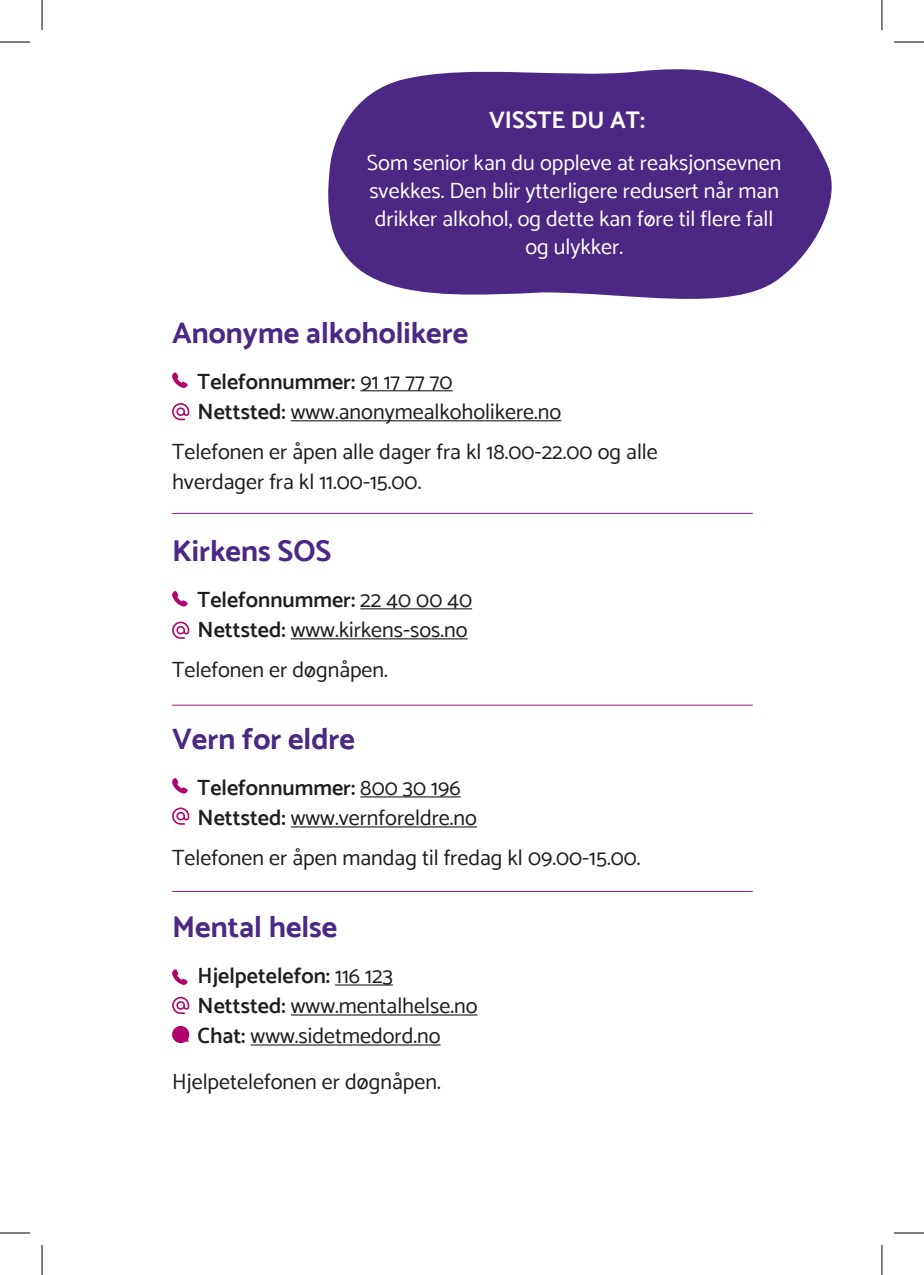
<style>
.page{position:relative;width:924px;height:1275px;background:#fff}
.page>*{position:absolute;margin:0;border:0;box-sizing:border-box;transform-origin:0 0}
.t1{font:700 30px "Catamaran";color:#4a2884}
.t2{font:700 24px "Catamaran";color:#fff}
.t3{font:22px/30px "Catamaran";color:#1d1d1b}
.t4{font:22px/28px "Catamaran";color:#fff;text-align:center}
.t5{font:600 22px "Catamaran";color:#1d1d1b}
.s1{font-weight:400}
.s2{font-weight:600}
</style>
<div class="page">
<hr style="left:360px;top:390px;width:92px;height:1px;background:#1d1d1b">
<hr style="left:290px;top:420px;width:271px;height:1px;background:#1d1d1b">
<hr style="left:360px;top:608px;width:112px;height:1px;background:#1d1d1b">
<hr style="left:290px;top:638px;width:177px;height:1px;background:#1d1d1b">
<hr style="left:360px;top:796px;width:100px;height:1px;background:#1d1d1b">
<hr style="left:290px;top:826px;width:187px;height:1px;background:#1d1d1b">
<hr style="left:335px;top:984px;width:57px;height:1px;background:#1d1d1b">
<hr style="left:291px;top:1014px;width:186px;height:1px;background:#1d1d1b">
<hr style="left:250px;top:1044px;width:190px;height:1px;background:#1d1d1b">
<svg style="left:172px;top:591px;width:16px;height:15px"></svg>
<svg style="left:172px;top:778px;width:16px;height:15px"></svg>
<svg style="left:172px;top:969px;width:16px;height:16px"></svg>
<svg style="left:172px;top:403px;width:17px;height:17px"></svg>
<svg style="left:172px;top:621px;width:17px;height:18px"></svg>
<svg style="left:172px;top:807px;width:17px;height:17px"></svg>
<svg style="left:172px;top:996px;width:17px;height:18px"></svg>
<svg style="left:172px;top:1026px;width:17px;height:17px"></svg>
<hr style="left:172px;top:513px;width:580px;height:1px;background:#9e1a7a">
<hr style="left:172px;top:705px;width:580px;height:1px;background:#9e1a7a">
<hr style="left:172px;top:891px;width:580px;height:1px;background:#9e1a7a">
<svg style="left:172px;top:372px;width:16px;height:16px"></svg>
<svg style="left:328px;top:69px;width:504px;height:230px;fill:#4a2884"></svg>
<div style="left:366px;top:153px;width:415px;height:119px;background:#4a2884"></div>
<div style="left:470px;top:110px;width:193px;height:26px;background:#4a2884"></div>
<hr style="left:0;top:42px;width:30px;height:1px;background:#000">
<hr style="left:893px;top:42px;width:30px;height:1px;background:#000">
<hr style="left:0;top:1232px;width:30px;height:1px;background:#000">
<hr style="left:893px;top:1232px;width:30px;height:1px;background:#000">
<hr style="left:42px;top:0;width:1px;height:30px;background:#000">
<hr style="left:42px;top:1245px;width:1px;height:30px;background:#000">
<hr style="left:881px;top:0;width:1px;height:30px;background:#000">
<hr style="left:881px;top:1245px;width:1px;height:30px;background:#000">
<p class="t2" style="left:489px;top:106px;width:157px">VISSTE DU AT:</p>
<p class="t4" style="left:367px;top:148px;width:416px">Som senior kan du oppleve at reaksjonsevnen svekkes. Den blir ytterligere redusert når man drikker alkohol, og dette kan føre til flere fall og ulykker.</p>
<p class="t1" style="left:172px;top:315px;width:297px">Anonyme alkoholikere</p>
<p class="t5" style="left:197px;top:368px;width:256px">Telefonnummer: <span class="s1">91 17 77 70</span></p>
<p class="t3" style="left:197px;top:396px;width:365px"><span class="s2">Nettsted:</span> www.anonymealkoholikere.no</p>
<p class="t3" style="left:172px;top:436px;width:487px">Telefonen er åpen alle dager fra kl 18.00-22.00 og alle hverdager fra kl 11.00-15.00.</p>
<p class="t1" style="left:172px;top:533px;width:161px">Kirkens SOS</p>
<p class="t5" style="left:197px;top:586px;width:276px">Telefonnummer: <span class="s1">22 40 00 40</span></p>
<p class="t3" style="left:197px;top:614px;width:271px"><span class="s2">Nettsted:</span> www.kirkens-sos.no</p>
<p class="t3" style="left:172px;top:654px;width:217px">Telefonen er døgnåpen.</p>
<p class="t1" style="left:172px;top:721px;width:184px">Vern for eldre</p>
<p class="t5" style="left:197px;top:774px;width:264px">Telefonnummer: <span class="s1">800 30 196</span></p>
<p class="t3" style="left:197px;top:802px;width:281px"><span class="s2">Nettsted:</span> www.vernforeldre.no</p>
<p class="t3" style="left:172px;top:842px;width:469px">Telefonen er åpen mandag til fredag kl 09.00-15.00.</p>
<p class="t1" style="left:172px;top:909px;width:167px">Mental helse</p>
<p class="t5" style="left:197px;top:962px;width:197px">Hjelpetelefon: <span class="s1">116 123</span></p>
<p class="t3" style="left:197px;top:990px;width:281px"><span class="s2">Nettsted:</span> www.mentalhelse.no</p>
<p class="t3" style="left:197px;top:1020px;width:244px"><span class="s2">Chat:</span> www.sidetmedord.no</p>
<p class="t3" style="left:172px;top:1066px;width:270px">Hjelpetelefonen er døgnåpen.</p>
</div>
